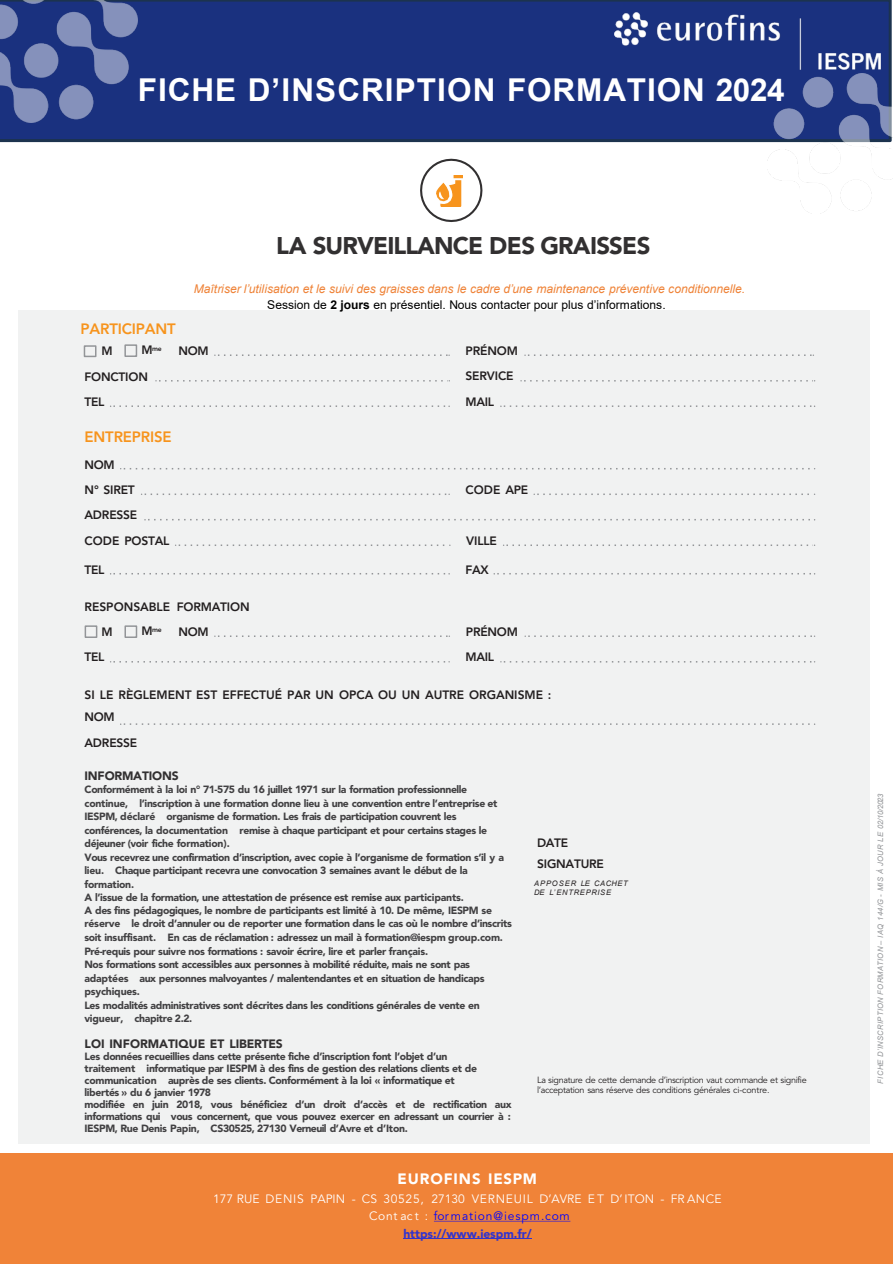
<style>
.page{position:relative;width:893px;height:1264px;background:#fff}
.page>*{position:absolute;margin:0;border:0;box-sizing:border-box;transform-origin:0 0}
.t1{font:700 31.5px "Arial";letter-spacing:.03em;color:#fff}
.t2{font:900 24px "Avenir LT Std";letter-spacing:-.035em;color:#323031}
.t3{font:800 15px "Avenir LT Std";letter-spacing:-.01em;color:#f7941d}
.t4{font:900 15px "Avenir LT Std";letter-spacing:.06em;color:#fff}
.t5{font:800 12px/25.5px "Avenir LT Std";letter-spacing:-.015em;color:#231f20}
.t6{font:italic 12px/16.4px "Arial";letter-spacing:-.005em;color:#ef8338;text-align:center}
.t7{font:12px/17.4px "Avenir LT Std";letter-spacing:.055em;color:#fff;text-align:center}
.t8{font:900 12px "Avenir LT Std";letter-spacing:-.01em;color:#323031}
.t9{font:900 10.5px/13.4px "Avenir LT Std";letter-spacing:-.035em;color:#414042}
.t10{font:9px/10.5px "Avenir LT Std";letter-spacing:-.035em;color:#231f20}
.t11{font:italic 7.5px "Arial";letter-spacing:.04em;color:#939598}
.t12{font:italic 7.5px/9px "Arial";letter-spacing:.09em;color:#231f20}
.t13{font:800 6.9px "Avenir LT Std";color:#231f20}
.s1{font-style:normal;color:#000}
.s2{font-weight:700;font-style:normal;color:#000}
.s3{font-size:12px}
.s4{color:#00f}
.s5{font-weight:900;color:#33c}
</style>
<div class="page">
<div style="left:0;top:0;width:891px;height:142px;background:#1a317f"></div>
<div style="left:18px;top:310px;width:850px;height:833px;background:#f1f2f2"></div>
<div style="left:84px;top:345px;width:12px;height:12px;border:2px solid #939598"></div>
<div style="left:124px;top:344px;width:13px;height:13px;border:2px solid #939598"></div>
<svg style="left:214px;top:354px;width:236px;height:2px"></svg>
<svg style="left:524px;top:354px;width:290px;height:2px"></svg>
<svg style="left:155px;top:380px;width:295px;height:1px"></svg>
<svg style="left:520px;top:380px;width:295px;height:1px"></svg>
<svg style="left:110px;top:405px;width:340px;height:2px"></svg>
<svg style="left:500px;top:405px;width:315px;height:2px"></svg>
<svg style="left:120px;top:468px;width:695px;height:1px"></svg>
<svg style="left:141px;top:493px;width:309px;height:2px"></svg>
<svg style="left:533px;top:493px;width:282px;height:2px"></svg>
<svg style="left:144px;top:519px;width:671px;height:1px"></svg>
<svg style="left:175px;top:544px;width:275px;height:2px"></svg>
<svg style="left:503px;top:544px;width:312px;height:2px"></svg>
<svg style="left:110px;top:573px;width:340px;height:1px"></svg>
<svg style="left:493px;top:573px;width:322px;height:1px"></svg>
<div style="left:85px;top:625px;width:12px;height:13px;border:2px solid #939598"></div>
<div style="left:124px;top:625px;width:13px;height:13px;border:2px solid #939598"></div>
<svg style="left:214px;top:635px;width:236px;height:2px"></svg>
<svg style="left:524px;top:635px;width:291px;height:2px"></svg>
<svg style="left:110px;top:661px;width:340px;height:1px"></svg>
<svg style="left:500px;top:661px;width:315px;height:1px"></svg>
<svg style="left:120px;top:723px;width:695px;height:1px"></svg>
<svg style="left:420px;top:158px;width:63px;height:64px"></svg>
<img style="left:436px;top:176px;width:26px;height:30px">
<div style="left:0;top:1152px;width:892px;height:111px;background:#f08338"></div>
<svg style="left:434px;top:1220px;width:136px;height:1px"></svg>
<hr style="left:403px;top:1238px;width:128px;height:1px;background:#33c">
<img style="left:0;top:0;width:137px;height:123px">
<img style="left:767px;top:74px;width:125px;height:139px">
<img style="left:615px;top:12px;width:265px;height:57px">
<h1 class="t1" style="left:138px;top:78px;width:648px">FICHE D’INSCRIPTION FORMATION 2024</h1>
<h3 class="t3" style="left:81px;top:320px;width:97px">PARTICIPANT</h3>
<h2 class="t2" style="left:276px;top:235px;width:376px">LA SURVEILLANCE DES GRAISSES</h2>
<p class="t6" style="left:194px;top:282px;width:553px">Maîtriser l’utilisation et le suivi des graisses dans le cadre d’une maintenance préventive conditionnelle.<br><span class="s1">Session de</span> <span class="s2">2 jours</span> <span class="s1">en présentiel. Nous contacter pour plus d’informations.</span></p>
<p class="t5" style="left:101px;top:338px;width:13px">M</p>
<p class="t13" style="left:141px;top:345px;width:22px"><span class="s3">M</span>me</p>
<p class="t5" style="left:179px;top:338px;width:32px">NOM</p>
<p class="t5" style="left:84px;top:364px;width:65px">FONCTION</p>
<p class="t5" style="left:465px;top:339px;width:54px;line-height:24.9px">PRÉNOM<br>SERVICE</p>
<p class="t5" style="left:84px;top:389px;width:21px">TEL</p>
<p class="t5" style="left:465px;top:389px;width:30px">MAIL</p>
<h3 class="t3" style="left:84px;top:428px;width:89px">ENTREPRISE</h3>
<p class="t5" style="left:84px;top:452px;width:52px">NOM<br>N° SIRET</p>
<p class="t5" style="left:465px;top:477px;width:64px">CODE APE</p>
<p class="t5" style="left:84px;top:502px;width:86px;line-height:26.1px">ADRESSE<br>CODE POSTAL</p>
<p class="t5" style="left:466px;top:528px;width:32px">VILLE</p>
<p class="t5" style="left:84px;top:557px;width:21px">TEL</p>
<p class="t5" style="left:465px;top:557px;width:25px">FAX</p>
<p class="t5" style="left:101px;top:594px;width:150px;text-indent:-17px">RESPONSABLE FORMATION<br>M</p>
<p class="t13" style="left:141px;top:626px;width:22px"><span class="s3">M</span>me</p>
<p class="t5" style="left:178px;top:619px;width:32px">NOM</p>
<p class="t5" style="left:466px;top:619px;width:54px">PRÉNOM</p>
<p class="t5" style="left:84px;top:644px;width:21px">TEL</p>
<p class="t5" style="left:465px;top:644px;width:30px">MAIL</p>
<p class="t5" style="left:84px;top:683px;width:468px;line-height:22.2px">SI LE RÈGLEMENT EST EFFECTUÉ PAR UN OPCA OU UN AUTRE ORGANISME :<br>NOM</p>
<p class="t5" style="left:84px;top:729px;width:54px">ADRESSE</p>
<p class="t8" style="left:84px;top:770px;width:96px">INFORMATIONS</p>
<p class="t9" style="left:84px;top:783px;width:429px">Conformément à la loi n° 71-575 du 16 juillet 1971 sur la formation professionnelle continue, l’inscription à une formation donne lieu à une convention entre l’entreprise et IESPM, déclaré organisme de formation. Les frais de participation couvrent les conférences, la documentation remise à chaque participant et pour certains stages le déjeuner (voir fiche formation).<br>Vous recevrez une confirmation d’inscription, avec copie à l’organisme de formation s‘il y a lieu. Chaque participant recevra une convocation 3 semaines avant le début de la formation.<br>A l’issue de la formation, une attestation de présence est remise aux participants.<br>A des fins pédagogiques, le nombre de participants est limité à 10. De même, IESPM se réserve le droit d’annuler ou de reporter une formation dans le cas où le nombre d’inscrits soit insuffisant. En cas de réclamation : adressez un mail à formation@iespm group.com.</p>
<p class="t9" style="left:84px;top:945px;width:401px">Pré-requis pour suivre nos formations : savoir écrire, lire et parler français.<br>Nos formations sont accessibles aux personnes à mobilité réduite, mais ne sont pas adaptées aux personnes malvoyantes / malentendantes et en situation de handicaps psychiques.<br>Les modalités administratives sont décrites dans les conditions générales de vente en vigueur, chapitre 2.2.</p>
<p class="t8" style="left:84px;top:1038px;width:200px">LOI INFORMATIQUE ET LIBERTES</p>
<p class="t9" style="left:84px;top:1051px;width:428px;line-height:12px">Les données recueillies dans cette présente fiche d’inscription font l’objet d’un<br>traitement informatique par IESPM à des fins de gestion des relations clients et de communication auprès de ses clients. Conformément à la loi « informatique et<br>libertés » du 6 janvier 1978<br>modifiée en juin 2018, vous bénéficiez d’un droit d’accès et de rectification aux informations qui vous concernent, que vous pouvez exercer en adressant un courrier à :<br>IESPM, Rue Denis Papin, CS30525, 27130 Verneuil d’Avre et d’Iton.</p>
<p class="t5" style="left:537px;top:832px;width:68px;line-height:20.9px">DATE<br>SIGNATURE</p>
<p class="t12" style="left:534px;top:879px;width:95px">APPOSER LE CACHET<br>DE L’ENTREPRISE</p>
<p class="t10" style="left:537px;top:1074px;width:271px">La signature de cette demande d’inscription vaut commande et signifie l’acceptation sans réserve des conditions générales ci-contre.</p>
<h3 class="t4" style="left:397px;top:1172px;width:141px">EUROFINS IESPM</h3>
<p class="t7" style="left:213px;top:1190px;width:510px">177 RUE DENIS PAPIN - CS 30525, 27130 VERNEUIL D’AVRE E T D’ ITON - FR ANCE<br>Cont ac t : <span class="s4">formation@iespm.com<br></span><span class="s5">https://www.iespm.fr/</span></p>
<p class="t11" style="left:877px;top:1083px;width:292px;rotate:-90deg">FICHE D’INSCRIPTION FORMATION – IAQ 144/G - MIS À JOUR LE 02/10/2023</p>
</div>
